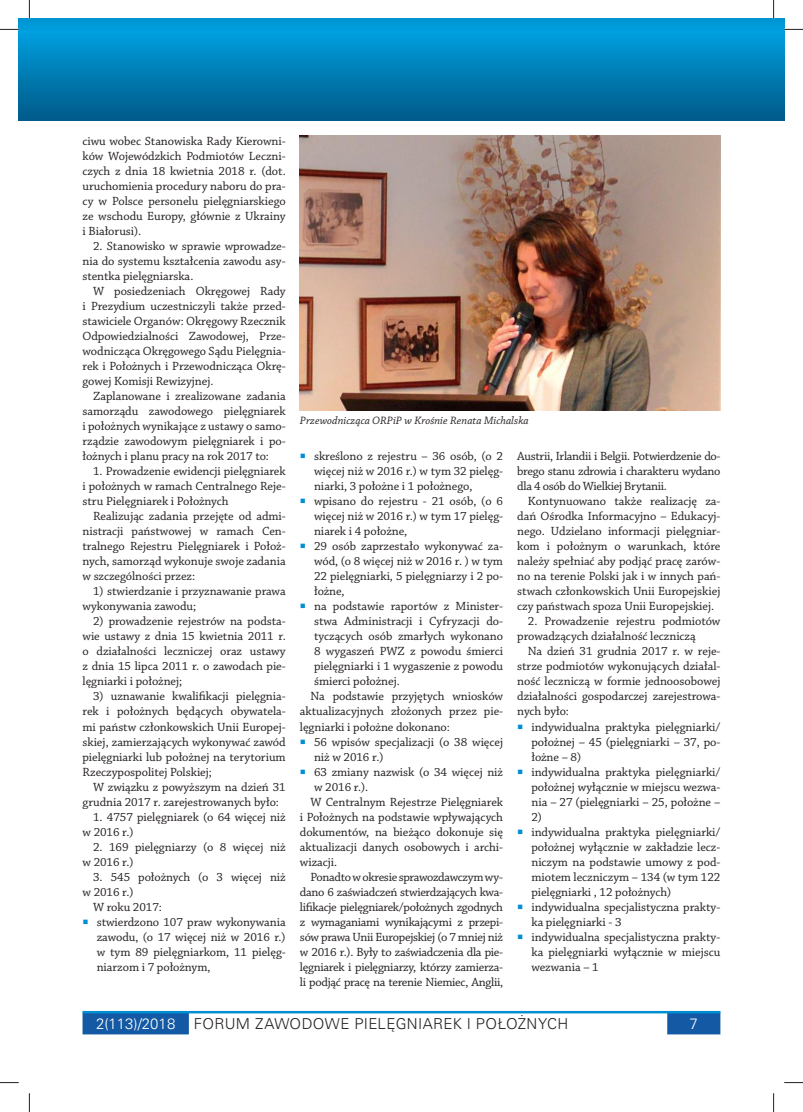
<style>
.page{position:relative;width:803px;height:1112px;background:#fff}
.page>*{position:absolute;margin:0;border:0;box-sizing:border-box;transform-origin:0 0}
.t1{font:15px "USA Light";letter-spacing:.02em;color:#241f1f}
.t2{font:15px "USA Light";color:#fff}
.t3{font:12.5px/15px "Chaparral Pro";letter-spacing:-.005em;color:#241f1f;text-align:justify}
.t4{font:12.5px "Chaparral Pro";letter-spacing:-.025em;color:#241f1f}
.t5{font:italic 11.25px "Chaparral Pro";letter-spacing:.005em;color:#241f1f}
.s1{color:#fff}
</style>
<div class="page">
<svg style="left:19px;top:19px;width:10px;height:101px"></svg>
<svg style="left:83px;top:1013px;width:637px;height:21px"></svg>
<hr style="left:83px;top:1010px;width:637px;height:3px;background:#008fd3">
<div style="left:29px;top:19px;width:755px;height:101px;background:linear-gradient(to bottom,#00a5e6,#005b8b)"></div>
<img style="left:300px;top:136px;width:420px;height:274px">
<svg style="left:0;top:29px;width:19px;height:1px"></svg>
<svg style="left:784px;top:29px;width:19px;height:1px"></svg>
<svg style="left:0;top:1082px;width:19px;height:1px"></svg>
<svg style="left:784px;top:1082px;width:19px;height:1px"></svg>
<svg style="left:29px;top:0;width:1px;height:19px"></svg>
<svg style="left:29px;top:1093px;width:1px;height:18px"></svg>
<svg style="left:773px;top:0;width:1px;height:19px"></svg>
<svg style="left:773px;top:1093px;width:1px;height:18px"></svg>
<p class="t3" style="left:83px;top:134px;width:205px">ciwu wobec Stanowiska Rady Kierowni&shy;ków Wojewódzkich Podmiotów Leczni&shy;czych z dnia 18 kwietnia 2018 r. (dot. uruchomienia procedury naboru do pra&shy;cy w Polsce personelu pielęgniarskiego ze wschodu Europy, głównie z Ukrainy i Białorusi).</p>
<p class="t3" style="left:83px;top:239px;width:205px;text-indent:11px">2. Stanowisko w sprawie wprowadze&shy;nia do systemu kształcenia zawodu asy&shy;stentka pielęgniarska.</p>
<p class="t3" style="left:83px;top:284px;width:205px;text-indent:11px">W posiedzeniach Okręgowej Rady i Prezydium uczestniczyli także przed&shy;stawiciele Organów: Okręgowy Rzecznik Odpowiedzialności Zawodowej, Prze&shy;wodnicząca Okręgowego Sądu Pielęgnia&shy;rek i Położnych i Przewodnicząca Okrę&shy;gowej Komisji Rewizyjnej.</p>
<p class="t3" style="left:83px;top:389px;width:205px;text-indent:11px">Zaplanowane i zrealizowane zadania samorządu zawodowego pielęgniarek i położnych wynikające z ustawy o samo&shy;rządzie zawodowym pielęgniarek i po&shy;łożnych i planu pracy na rok 2017 to:</p>
<p class="t3" style="left:83px;top:464px;width:205px;text-indent:11px">1. Prowadzenie ewidencji pielęgniarek i położnych w ramach Centralnego Reje&shy;stru Pielęgniarek i Położnych</p>
<p class="t3" style="left:83px;top:509px;width:205px;text-indent:11px">Realizując zadania przejęte od admi&shy;nistracji państwowej w ramach Cen&shy;tralnego Rejestru Pielęgniarek i Położ&shy;nych, samorząd wykonuje swoje zadania w szczególności przez:</p>
<p class="t3" style="left:83px;top:584px;width:205px;text-indent:11px">1) stwierdzanie i przyznawanie prawa wykonywania zawodu;</p>
<p class="t3" style="left:83px;top:614px;width:205px;text-indent:11px">2) prowadzenie rejestrów na podsta&shy;wie ustawy z dnia 15 kwietnia 2011 r. o działalności leczniczej oraz ustawy z dnia 15 lipca 2011 r. o zawodach pie&shy;lęgniarki i położnej;</p>
<p class="t3" style="left:83px;top:689px;width:205px;text-indent:11px">3) uznawanie kwalifikacji pielęgnia&shy;rek i położnych będących obywatela&shy;mi państw członkowskich Unii Europej&shy;skiej, zamierzających wykonywać zawód pielęgniarki lub położnej na terytorium Rzeczypospolitej Polskiej;</p>
<p class="t3" style="left:83px;top:779px;width:205px;text-indent:11px">W związku z powyższym na dzień 31 grudnia 2017 r. zarejestrowanych było:</p>
<p class="t3" style="left:83px;top:809px;width:205px;text-indent:11px">1. 4757 pielęgniarek (o 64 więcej niż w 2016 r.)</p>
<p class="t3" style="left:83px;top:839px;width:205px;text-indent:11px">2. 169 pielęgniarzy (o 8 więcej niż w 2016 r.)</p>
<p class="t3" style="left:93px;top:869px;width:194px">3. 545 położnych (o 3 więcej niż</p>
<p class="t3" style="left:83px;top:884px;width:53px">w 2016 r.)</p>
<p class="t3" style="left:93px;top:899px;width:70px">W roku 2017:</p>
<p class="t3" style="left:97px;top:914px;width:190px">stwierdzono 107 praw wykonywania</p>
<p class="t3" style="left:97px;top:929px;width:190px">zawodu, (o 17 więcej niż w 2016 r.)</p>
<p class="t3" style="left:97px;top:944px;width:190px">w tym 89 pielęgniarkom, 11 pielęg-</p>
<p class="t3" style="left:97px;top:959px;width:115px">niarzom i 7 położnym,</p>
<p class="t5" style="left:300px;top:414px;width:230px">Przewodnicząca ORPiP w Krośnie Renata Michalska</p>
<p class="t3" style="left:314px;top:449px;width:190px">skreślono z rejestru – 36 osób, (o 2</p>
<p class="t3" style="left:314px;top:464px;width:190px">więcej niż w 2016 r.) w tym 32 pielęg-</p>
<p class="t3" style="left:314px;top:479px;width:160px">niarki, 3 położne i 1 położnego,</p>
<p class="t3" style="left:314px;top:494px;width:190px">wpisano do rejestru - 21 osób, (o 6</p>
<p class="t3" style="left:314px;top:509px;width:190px">więcej niż w 2016 r.) w tym 17 pielęg-</p>
<p class="t3" style="left:314px;top:524px;width:95px">niarek i 4 położne,</p>
<p class="t3" style="left:314px;top:539px;width:190px">29 osób zaprzestało wykonywać za-</p>
<p class="t3" style="left:314px;top:554px;width:190px">wód, (o 8 więcej niż w 2016 r. ) w tym</p>
<p class="t3" style="left:314px;top:569px;width:190px">22 pielęgniarki, 5 pielęgniarzy i 2 po-</p>
<p class="t3" style="left:314px;top:584px;width:32px">łożne,</p>
<p class="t3" style="left:314px;top:599px;width:190px">na podstawie raportów z Minister-</p>
<p class="t3" style="left:314px;top:614px;width:190px">stwa Administracji i Cyfryzacji do-</p>
<p class="t3" style="left:314px;top:629px;width:190px">tyczących osób zmarłych wykonano</p>
<p class="t3" style="left:314px;top:644px;width:190px">8 wygaszeń PWZ z powodu śmierci</p>
<p class="t3" style="left:314px;top:659px;width:190px">pielęgniarki i 1 wygaszenie z powodu</p>
<p class="t3" style="left:314px;top:674px;width:87px">śmierci położnej.</p>
<p class="t3" style="left:310px;top:689px;width:194px">Na podstawie przyjętych wniosków</p>
<p class="t3" style="left:300px;top:704px;width:205px">aktualizacyjnych złożonych przez pie-</p>
<p class="t3" style="left:300px;top:719px;width:151px">lęgniarki i położne dokonano:</p>
<p class="t3" style="left:314px;top:734px;width:190px">56 wpisów specjalizacji (o 38 więcej</p>
<p class="t3" style="left:314px;top:749px;width:71px">niż w 2016 r.)</p>
<p class="t3" style="left:314px;top:764px;width:190px">63 zmiany nazwisk (o 34 więcej niż</p>
<p class="t3" style="left:314px;top:779px;width:56px">w 2016 r.).</p>
<p class="t3" style="left:310px;top:794px;width:194px">W Centralnym Rejestrze Pielęgniarek</p>
<p class="t3" style="left:300px;top:809px;width:205px">i Położnych na podstawie wpływających</p>
<p class="t3" style="left:300px;top:824px;width:205px">dokumentów, na bieżąco dokonuje się</p>
<p class="t3" style="left:300px;top:839px;width:205px">aktualizacji danych osobowych i archi-</p>
<p class="t3" style="left:300px;top:854px;width:39px">wizacji.</p>
<p class="t4" style="left:310px;top:869px;width:194px">Ponadto w okresie sprawozdawczym wy-</p>
<p class="t4" style="left:300px;top:884px;width:205px">dano 6 zaświadczeń stwierdzających kwa-</p>
<p class="t4" style="left:300px;top:899px;width:205px">lifikacje pielęgniarek/położnych zgodnych</p>
<p class="t3" style="left:300px;top:914px;width:205px">z wymaganiami wynikającymi z przepi-</p>
<p class="t4" style="left:300px;top:929px;width:205px">sów prawa Unii Europejskiej (o 7 mniej niż</p>
<p class="t4" style="left:300px;top:944px;width:205px">w 2016 r.). Były to zaświadczenia dla pie-</p>
<p class="t4" style="left:300px;top:959px;width:205px">lęgniarek i pielęgniarzy, którzy zamierza-</p>
<p class="t4" style="left:300px;top:974px;width:205px">li podjąć pracę na terenie Niemiec, Anglii,</p>
<p class="t3" style="left:517px;top:449px;width:205px">Austrii, Irlandii i Belgii. Potwierdzenie do&shy;brego stanu zdrowia i charakteru wydano dla 4 osób do Wielkiej Brytanii.</p>
<p class="t3" style="left:517px;top:494px;width:205px;text-indent:11px">Kontynuowano także realizację za&shy;dań Ośrodka Informacyjno – Edukacyj&shy;nego. Udzielano informacji pielęgniar&shy;kom i położnym o warunkach, które należy spełniać aby podjąć pracę zarów&shy;no na terenie Polski jak i w innych pań&shy;stwach członkowskich Unii Europejskiej czy państwach spoza Unii Europejskiej.</p>
<p class="t3" style="left:517px;top:614px;width:205px;text-indent:11px">2. Prowadzenie rejestru podmiotów prowadzących działalność leczniczą</p>
<p class="t3" style="left:517px;top:644px;width:205px;text-indent:11px">Na dzień 31 grudnia 2017 r. w reje&shy;strze podmiotów wykonujących działal&shy;ność leczniczą w formie jednoosobowej działalności gospodarczej zarejestrowa&shy;nych było:</p>
<p class="t3" style="left:531px;top:719px;width:190px;text-align:left">indywidualna praktyka pielęgniarki/ położnej – 45 (pielęgniarki – 37, po&shy;łożne – 8)<br>indywidualna praktyka pielęgniarki/ położnej wyłącznie w miejscu wezwa&shy;nia – 27 (pielęgniarki – 25, położne –<br>2)<br>indywidualna praktyka pielęgniarki/ położnej wyłącznie w zakładzie lecz&shy;niczym na podstawie umowy z pod&shy;miotem leczniczym – 134 (w tym 122 pielęgniarki , 12 położnych) indywidualna specjalistyczna prakty&shy;ka pielęgniarki - 3<br>indywidualna specjalistyczna prakty&shy;ka pielęgniarki wyłącznie w miejscu wezwania – 1</p>
<p class="t1" style="left:96px;top:1015px;width:474px"><span class="s1">2(113)/2018</span> FORUM ZAWODOWE PIELĘGNIAREK I POŁOŻNYCH</p>
<p class="t2" style="left:690px;top:1015px;width:10px">7</p>
</div>
